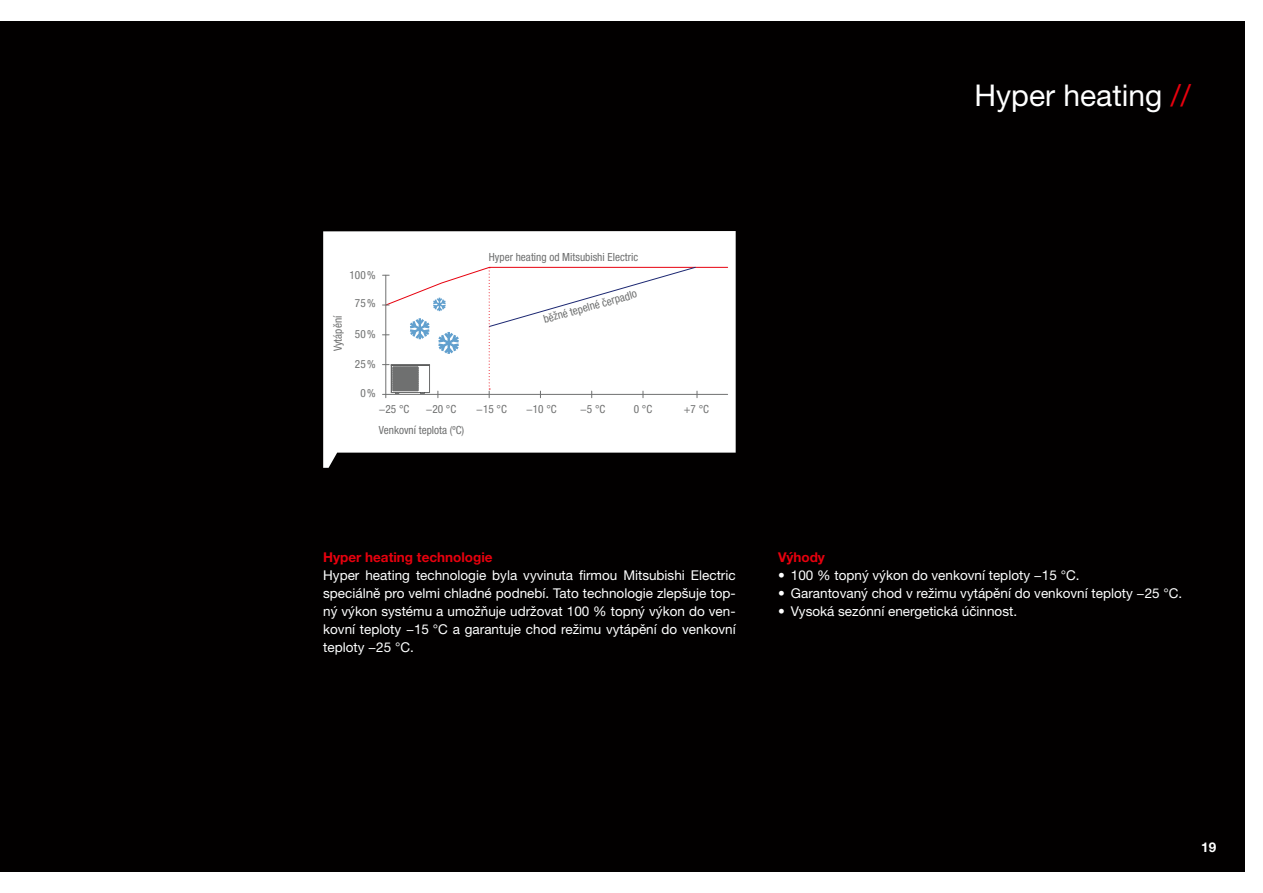
<style>
.page{position:relative;width:1263px;height:893px;background:#fff}
.page>*{position:absolute;margin:0;border:0;box-sizing:border-box;transform-origin:0 0}
.t1{font:30px "Helvetica Neue LT Pro";color:#fff}
.t2{font:13.5px/18px "Helvetica Neue LT Pro";color:#fff;text-align:justify}
.t3{font:700 13.5px "Helvetica Neue LT Pro";color:#e7000e}
.t4{font:700 13.5px "Helvetica Neue LT Pro";color:#fff}
.t5{font:condensed 11.25px "Helvetica Neue LT Pro";color:#6f7070}
.s1{color:#e7000e}
</style>
<div class="page">
<div style="left:0;top:21px;width:1244px;height:851px;background:#020000"></div>
<svg style="left:323px;top:231px;width:413px;height:237px;background:#e0dfdf"></svg>
<svg style="left:382px;top:267px;width:346px;height:131px;background:#f7f6f7"></svg>
<div style="left:391px;top:364px;width:39px;height:1px;border:1px solid #6f7070"></div>
<h1 class="t1" style="left:974px;top:77px;width:218px">Hyper heating <span class="s1">//</span></h1>
<p class="t5" style="left:349px;top:268px;width:28px">100%</p>
<p class="t5" style="left:331px;top:351px;width:37px;rotate:-90deg">Vytápění</p>
<p class="t5" style="left:355px;top:297px;width:22px">75%</p>
<p class="t5" style="left:355px;top:327px;width:22px">50%</p>
<p class="t5" style="left:355px;top:357px;width:22px">25%</p>
<p class="t5" style="left:360px;top:386px;width:17px">0%</p>
<p class="t5" style="left:489px;top:250px;width:151px">Hyper heating od Mitsubishi Electric</p>
<p class="t5" style="left:542px;top:313px;width:98px;rotate:-16deg">běžné tepelné čerpadlo</p>
<p class="t5" style="left:379px;top:402px;width:32px">−25 °C</p>
<p class="t5" style="left:476px;top:402px;width:32px">−15 °C</p>
<p class="t5" style="left:580px;top:402px;width:27px">−5 °C</p>
<p class="t5" style="left:684px;top:402px;width:27px">+7 °C</p>
<p class="t5" style="left:426px;top:402px;width:32px">−20 °C</p>
<p class="t5" style="left:526px;top:402px;width:32px">−10 °C</p>
<p class="t5" style="left:634px;top:402px;width:20px">0 °C</p>
<p class="t5" style="left:379px;top:424px;width:87px">Venkovní teplota (ºC)</p>
<p class="t3" style="left:323px;top:549px;width:171px">Hyper heating technologie</p>
<p class="t2" style="left:323px;top:566px;width:414px">Hyper heating technologie byla vyvinuta firmou Mitsubishi Electric speciálně pro velmi chladné podnebí. Tato technologie zlepšuje top&shy;ný výkon systému a umožňuje udržovat 100 % topný výkon do ven&shy;kovní teploty −15 °C a garantuje chod režimu vytápění do venkovní teploty −25 °C.</p>
<p class="t3" style="left:778px;top:549px;width:48px">Výhody</p>
<p class="t2" style="left:778px;top:566px;width:303px">• 100 % topný výkon do venkovní teploty −15 °C.</p>
<p class="t2" style="left:778px;top:584px;width:406px">• Garantovaný chod v režimu vytápění do venkovní teploty −25 °C.</p>
<p class="t2" style="left:778px;top:602px;width:240px">• Vysoká sezónní energetická účinnost.</p>
<p class="t4" style="left:1201px;top:838px;width:17px">19</p>
</div>
